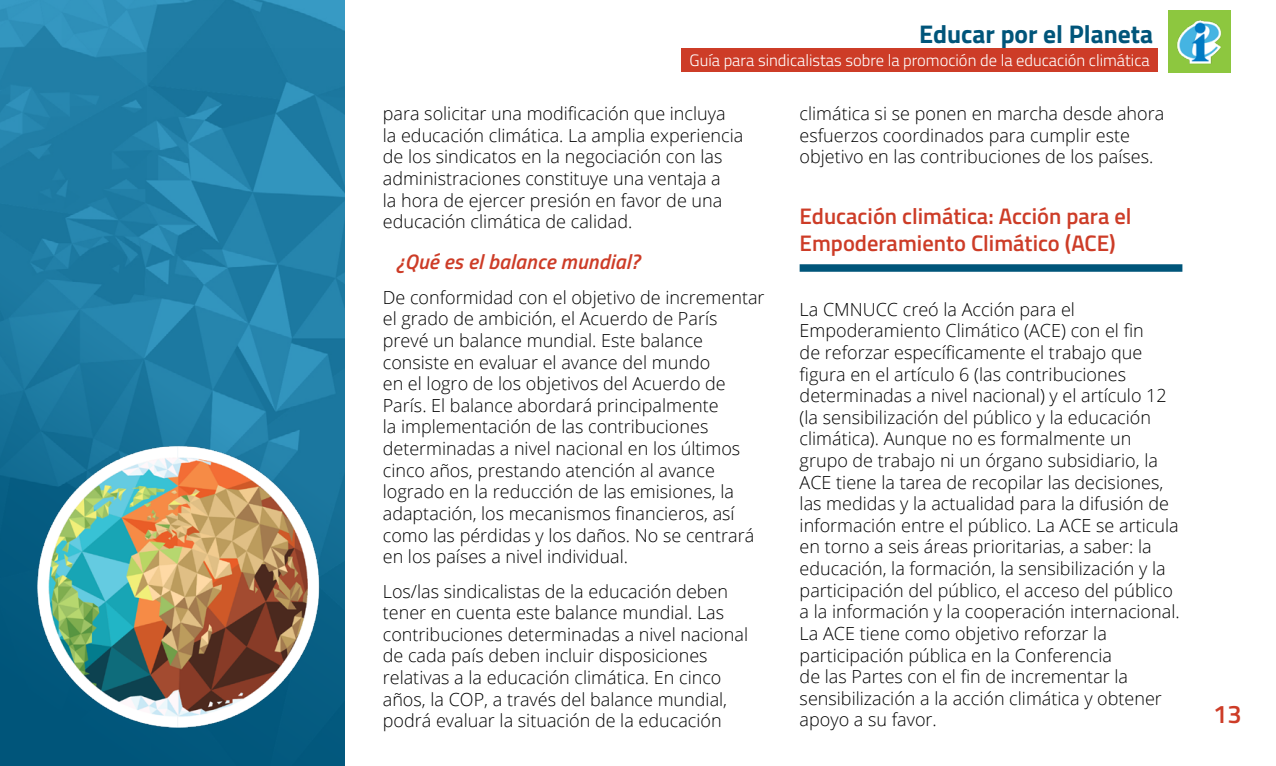
<style>
.page{position:relative;width:1276px;height:766px;background:#fff}
.page>*{position:absolute;margin:0;border:0;box-sizing:border-box;transform-origin:0 0}
.t1{font:700 25.5px "Titillium Web";color:#00557a}
.t2{font:600 25.5px "Titillium";color:#cd3c27}
.t3{font:600 22.5px/27px "Titillium";color:#cd3c27}
.t4{font:italic 600 21px "Titillium";letter-spacing:.01em;color:#cd3c27}
.t5{font:300 18px/21.6px "Open Sans";color:#000}
.t6{font:300 16.5px "Titillium Web";color:#fff}
</style>
<div class="page">
<img style="left:0;top:0;width:344px;height:48px">
<svg style="left:0;top:48px;width:344px;height:717px;background:#1e7ca4"></svg>
<div style="left:1168px;top:10px;width:62px;height:63px;background:#8dc73f"></div>
<img style="left:1177px;top:20px;width:45px;height:44px">
<div style="left:681px;top:48px;width:476px;height:23px;background:#cd3c27"></div>
<div style="left:799px;top:264px;width:383px;height:8px;background:#00557a"></div>
<img style="left:0;top:436px;width:344px;height:297px">
<h1 class="t1" style="left:919px;top:15px;width:235px">Educar por el Planeta</h1>
<p class="t6" style="left:689px;top:48px;width:462px">Guía para sindicalistas sobre la promoción de la educación climática</p>
<p class="t5" style="left:383px;top:102px;width:362px">para solicitar una modificación que incluya la educación climática. La amplia experiencia de los sindicatos en la negociación con las administraciones constituye una ventaja a<br>la hora de ejercer presión en favor de una educación climática de calidad.</p>
<p class="t4" style="left:396px;top:246px;width:245px">¿Qué es el balance mundial?</p>
<p class="t5" style="left:383px;top:286px;width:383px">De conformidad con el objetivo de incrementar el grado de ambición, el Acuerdo de París prevé un balance mundial. Este balance consiste en evaluar el avance del mundo<br>en el logro de los objetivos del Acuerdo de París. El balance abordará principalmente<br>la implementación de las contribuciones determinadas a nivel nacional en los últimos cinco años, prestando atención al avance logrado en la reducción de las emisiones, la adaptación, los mecanismos financieros, así como las pérdidas y los daños. No se centrará en los países a nivel individual.</p>
<p class="t5" style="left:383px;top:579px;width:367px">Los/las sindicalistas de la educación deben tener en cuenta este balance mundial. Las contribuciones determinadas a nivel nacional de cada país deben incluir disposiciones relativas a la educación climática. En cinco años, la COP, a través del balance mundial, podrá evaluar la situación de la educación</p>
<p class="t5" style="left:799px;top:102px;width:366px">climática si se ponen en marcha desde ahora esfuerzos coordinados para cumplir este objetivo en las contribuciones de los países.</p>
<p class="t3" style="left:799px;top:202px;width:333px">Educación climática: Acción para el<br>Empoderamiento Climático (ACE)</p>
<p class="t5" style="left:799px;top:298px;width:381px">La CMNUCC creó la Acción para el Empoderamiento Climático (ACE) con el fin<br>de reforzar específicamente el trabajo que figura en el artículo 6 (las contribuciones determinadas a nivel nacional) y el artículo 12 (la sensibilización del público y la educación climática). Aunque no es formalmente un grupo de trabajo ni un órgano subsidiario, la ACE tiene la tarea de recopilar las decisiones, las medidas y la actualidad para la difusión de información entre el público. La ACE se articula en torno a seis áreas prioritarias, a saber: la educación, la formación, la sensibilización y la participación del público, el acceso del público a la información y la cooperación internacional.<br>La ACE tiene como objetivo reforzar la participación pública en la Conferencia<br>de las Partes con el fin de incrementar la sensibilización a la acción climática y obtener apoyo a su favor.</p>
<h1 class="t2" style="left:1213px;top:695px;width:30px">13</h1>
</div>
